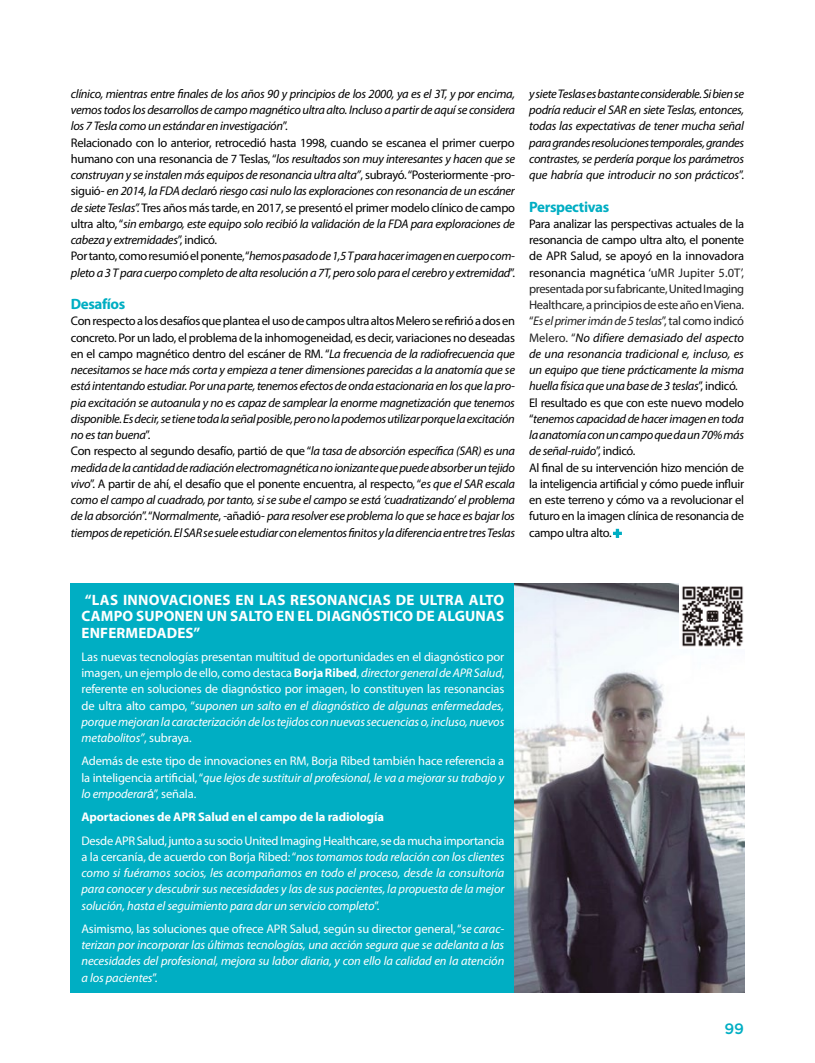
<style>
.page{position:relative;width:815px;height:1063px;background:#fff}
.page>*{position:absolute;margin:0;border:0;box-sizing:border-box;transform-origin:0 0}
.t1{font:700 15px/16.2px "Myriad Pro";letter-spacing:.01em;color:#fff;text-align:justify}
.t2{font:700 15px "Myriad Pro";letter-spacing:-.025em;color:#00aec3}
.t3{font:500 15px "Gotham";color:#00aec3}
.t4{font:italic 12.5px/16.2px "Myriad Pro";letter-spacing:-.025em;color:#000}
.t5{font:12.5px/16.2px "Myriad Pro";letter-spacing:-.025em;color:#000}
.t6{font:italic 12.5px/16.2px "Myriad Pro";letter-spacing:-.01em;color:#fff;text-align:justify}
.t7{font:12.5px/16.2px "Myriad Pro";letter-spacing:-.01em;color:#fff;text-align:justify}
.t8{font:700 12.5px "Myriad Pro";letter-spacing:-.01em;color:#fff}
.s1{font-style:normal}
.s2{color:#222}
.s3{font-style:italic;color:#222}
.s4{font-style:italic}
.s5{color:#00aec3}
.s6{font-weight:700}
.s7{font-family:"Arial"}
</style>
<div class="page">
<div style="left:71px;top:583px;width:444px;height:409px;background:#00aec3"></div>
<img style="left:515px;top:583px;width:229px;height:409px">
<img style="left:679px;top:583px;width:65px;height:66px">
<p class="t4" style="left:71px;top:85px;width:446px">clínico, mientras entre finales de los años 90 y principios de los 2000, ya es el 3T, y por encima, vemos todos los desarrollos de campo magnético ultra alto. Incluso a partir de aquí se considera los 7 Tesla como un estándar en investigación<span class="s1">”.<br>Relacionado con lo anterior, retrocedió hasta 1998, cuando se escanea el primer cuerpo humano con una resonancia de 7 Teslas, “</span>los resultados son muy interesantes y hacen que se construyan y se instalen más equipos de resonancia ultra alta”<span class="s1">, subrayó. “Posteriormente -pro&shy;siguió-</span> en 2014, la FDA declar<span class="s1">ó</span> riesgo casi nulo las exploraciones con resonancia de un escáner de siete Teslas”. <span class="s1">Tres años más tarde, en 2017, se presentó el primer modelo clínico de campo ultra alto, “</span>sin embargo, este equipo solo recibió la validación de la FDA para exploraciones de cabeza y extremidades<span class="s1">”, indicó.<br>Por tanto, como resumió el ponente, “</span>hemos pasado de 1,5 T para hacer imagen en cuerpo com&shy;pleto a 3 T para cuerpo completo de alta resolución a 7T, pero solo para el cerebro y extremidad<span class="s1">”.</span></p>
<p class="t2" style="left:71px;top:294px;width:56px">Desafíos</p>
<p class="t4" style="left:71px;top:313px;width:446px"><span class="s1">Con respecto a los desafíos que plantea el uso de campos ultra altos Melero se refirió a dos en concreto. Por un lado, el problema de la inhomogeneidad, es decir, variaciones no deseadas en el campo magnético dentro del escáner de RM. “</span>La frecuencia de la radiofrecuencia que necesitamos se hace más corta y empieza a tener dimensiones parecidas a la anatomía que se está intentando estudiar. Por una parte, tenemos efectos de onda estacionaria en los que la pro&shy;pia excitación se autoanula y no es capaz de samplear la enorme magnetización que tenemos disponible. Es decir, se tiene toda la señal posible, pero no la podemos utilizar porque la excitación no es tan buena<span class="s1">”.<br>Con respecto al segundo desafío, partió de que “</span>la tasa de absorción específica (SAR) es una medida de la cantidad de radiación electromagnética no ionizante que puede absorber un tejido vivo<span class="s1">”. A partir de ahí, el desafío que el ponente encuentra, al respecto, “</span>es que el SAR escala como el campo al cuadrado, por tanto, si se sube el campo se está ‘cuadratizando’ el problema de la absorción<span class="s1">”. “</span>Normalmente<span class="s1">, -añadió-</span> para resolver ese problema lo que se hace es bajar los tiempos de repetición. El SAR se suele estudiar con elementos finitos y la diferencia entre tres Teslas</p>
<p class="t4" style="left:529px;top:85px;width:217px;text-align:justify">y siete Teslas es bastante considerable. Si bien se podría reducir el SAR en siete Teslas, entonces, todas las expectativas de tener mucha señal para grandes resoluciones temporales, grandes contrastes, se perdería porque los parámetros que habría que introducir no son prácticos<span class="s1">”.</span></p>
<p class="t2" style="left:529px;top:197px;width:82px">Perspectivas</p>
<p class="t5" style="left:529px;top:215px;width:217px">Para analizar las perspectivas actuales de la resonancia de campo ultra alto, el ponente de APR Salud, se apoyó en la innovadora resonancia magnética ‘<span class="s2">uMR Jupiter 5.0T’, presentada por su fabricante, United Imaging Healthcare, a principios de este año en Viena. “</span><span class="s3">Es el primer imán de 5 teslas</span><span class="s2">”, tal como indicó Melero. “</span><span class="s4">No difiere demasiado del aspecto de una resonancia tradicional e, incluso, es un equipo que tiene prácticamente la misma huella física que una base de 3 teslas</span>”, indicó.<br>El resultado es que con este nuevo modelo “<span class="s4">tenemos capacidad de hacer imagen en toda la anatomía con un campo que da un 70% más de señal-ruido</span>”, indicó.<br>Al final de su intervención hizo mención de la inteligencia artificial y cómo puede influir en este terreno y cómo va a revolucionar el futuro en la imagen clínica de resonancia de campo ultra alto. <span class="s5">+</span></p>
<p class="t1" style="left:82px;top:591px;width:424px">“LAS INNOVACIONES EN LAS RESONANCIAS DE ULTRA ALTO CAMPO SUPONEN UN SALTO EN EL DIAGNÓSTICO DE ALGUNAS ENFERMEDADES”</p>
<p class="t7" style="left:81px;top:648px;width:424px">Las nuevas tecnologías presentan multitud de oportunidades en el diagnóstico por imagen, un ejemplo de ello, como destaca <span class="s6">Borja Ribed</span>, <span class="s4">director general de APR Salud</span>, referente en soluciones de diagnóstico por imagen, lo constituyen las resonancias de ultra alto campo, “<span class="s4">suponen un salto en el diagnóstico de algunas enfermedades, porque mejoran la caracterización de los tejidos con nuevas secuencias o, incluso, nuevos metabolitos”</span>, subraya.</p>
<p class="t7" style="left:81px;top:753px;width:424px">Además de este tipo de innovaciones en RM, Borja Ribed también hace referencia a la inteligencia artificial, “<span class="s4">que lejos de sustituir al profesional, le va a mejorar su trabajo y lo empoderar</span><span class="s7">á</span>”, señala.</p>
<p class="t8" style="left:81px;top:809px;width:304px">Aportaciones de APR Salud en el campo de la radiología</p>
<p class="t6" style="left:81px;top:832px;width:424px"><span class="s1">Desde APR Salud, junto a su socio United Imaging Healthcare, se da mucha importancia a la cercanía, de acuerdo con Borja Ribed: “</span>nos tomamos toda relación con los clientes como si fuéramos socios, les acompañamos en todo el proceso, desde la consultoría para conocer y descubrir sus necesidades y las de sus pacientes, la propuesta de la mejor solución, hasta el seguimiento para dar un servicio completo<span class="s1">”.</span></p>
<p class="t6" style="left:81px;top:920px;width:424px"><span class="s1">Asimismo, las soluciones que ofrece APR Salud, según su director general, “</span>se carac&shy;terizan por incorporar las últimas tecnologías, una acción segura que se adelanta a las necesidades del profesional, mejora su labor diaria, y con ello la calidad en la atención a los pacientes<span class="s1">”.</span></p>
<p class="t3" style="left:724px;top:1018px;width:21px">99</p>
</div>
